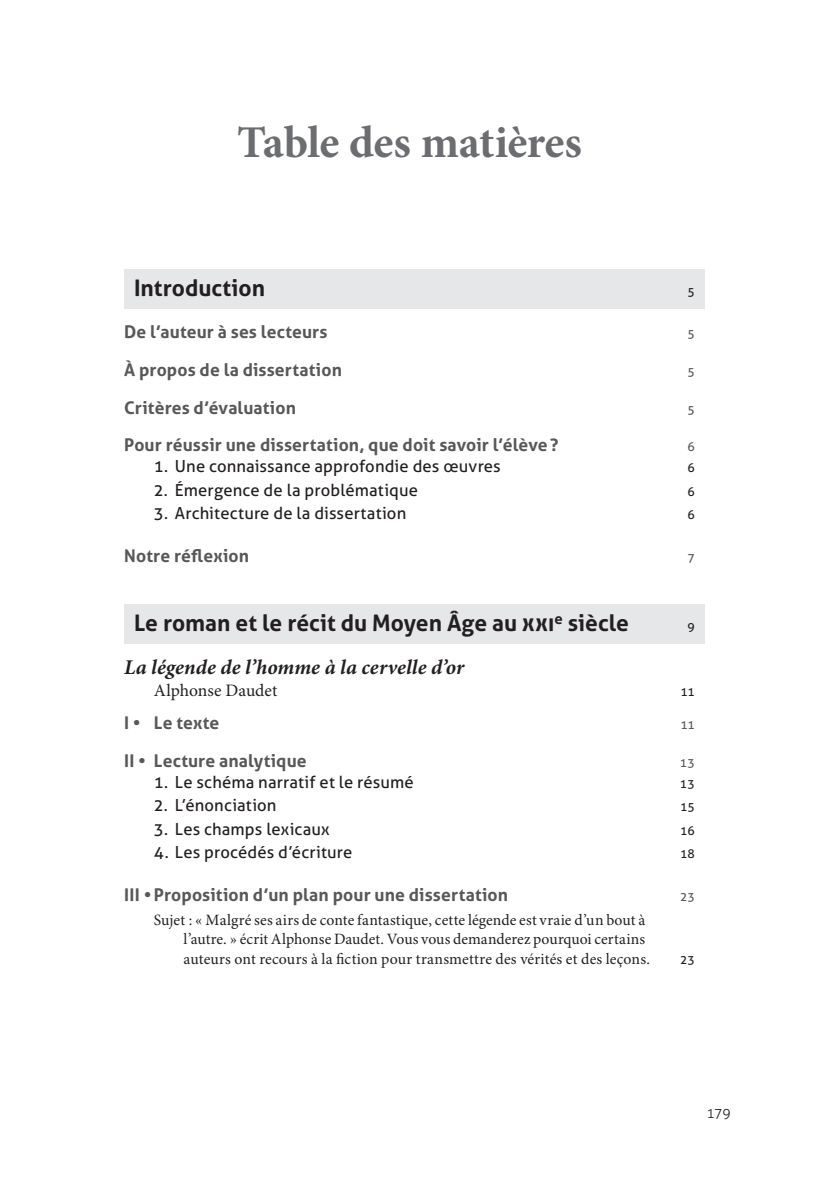
<style>
.page{position:relative;width:819px;height:1191px;background:#fff}
.page>*{position:absolute;margin:0;border:0;box-sizing:border-box;transform-origin:0 0}
.t1{font:700 45.5px "Minion Pro";letter-spacing:-.015em;color:#6c6d70}
.t2{font:700 22.75px "Aller";color:#231f20}
.t3{font:italic 700 21px "Minion Pro";color:#231f20}
.t4{font:700 17.5px "Aller";letter-spacing:.01em;color:#57585a}
.t5{font:17.5px "Minion Pro";letter-spacing:.005em;color:#231f20}
.t6{font:16.62px "Aller";letter-spacing:.005em;color:#231f20}
.t7{font:15.75px/19.2px "Minion Pro";letter-spacing:.005em;color:#231f20}
.t8{font:300 14px "Aller";color:#231f20}
.t9{font:12.25px "Aller";letter-spacing:.015em;color:#231f20}
.t10{font:12.25px "Aller";color:#57585a}
</style>
<div class="page">
<div style="left:124px;top:269px;width:580px;height:40px;background:#e6e7e9"></div>
<div style="left:124px;top:604px;width:580px;height:40px;background:#e6e7e9"></div>
<h1 class="t1" style="left:237px;top:115px;width:346px">Table des matières</h1>
<h2 class="t2" style="left:134px;top:274px;width:132px">Introduction</h2>
<p class="t9" style="left:687px;top:284px;width:9px">5</p>
<p class="t4" style="left:124px;top:321px;width:205px">De l’auteur à ses lecteurs</p>
<p class="t10" style="left:687px;top:326px;width:9px">5</p>
<p class="t4" style="left:124px;top:359px;width:219px">À propos de la dissertation</p>
<p class="t10" style="left:687px;top:364px;width:9px">5</p>
<p class="t4" style="left:124px;top:397px;width:173px">Critères d’évaluation</p>
<p class="t10" style="left:687px;top:402px;width:9px">5</p>
<p class="t4" style="left:124px;top:434px;width:436px">Pour réussir une dissertation, que doit savoir l’élève?</p>
<p class="t10" style="left:687px;top:439px;width:9px">6</p>
<p class="t6" style="left:154px;top:456px;width:348px">1. Une connaissance approfondie des œuvres</p>
<p class="t9" style="left:687px;top:460px;width:9px">6</p>
<p class="t6" style="left:154px;top:480px;width:266px">2. Émergence de la problématique</p>
<p class="t9" style="left:687px;top:484px;width:9px">6</p>
<p class="t6" style="left:154px;top:503px;width:254px">3. Architecture de la dissertation</p>
<p class="t9" style="left:687px;top:507px;width:9px">6</p>
<p class="t4" style="left:124px;top:545px;width:126px">Notre réflexion</p>
<p class="t10" style="left:687px;top:550px;width:9px">7</p>
<h2 class="t2" style="left:134px;top:609px;width:496px">Le roman et le récit du Moyen Âge au xxi<sup>e</sup> siècle</h2>
<p class="t9" style="left:687px;top:619px;width:9px">9</p>
<p class="t3" style="left:124px;top:654px;width:342px">La légende de l’homme à la cervelle d’or</p>
<p class="t5" style="left:154px;top:680px;width:125px">Alphonse Daudet</p>
<p class="t9" style="left:680px;top:684px;width:16px">11</p>
<p class="t4" style="left:124px;top:712px;width:97px">I • Le texte</p>
<p class="t10" style="left:680px;top:717px;width:16px">11</p>
<p class="t4" style="left:124px;top:750px;width:184px">II • Lecture analytique</p>
<p class="t10" style="left:680px;top:755px;width:16px">13</p>
<p class="t6" style="left:154px;top:772px;width:261px">1. Le schéma narratif et le résumé</p>
<p class="t9" style="left:680px;top:776px;width:16px">13</p>
<p class="t6" style="left:154px;top:795px;width:124px">2. L’énonciation</p>
<p class="t9" style="left:680px;top:799px;width:16px">15</p>
<p class="t6" style="left:154px;top:818px;width:177px">3. Les champs lexicaux</p>
<p class="t9" style="left:680px;top:823px;width:16px">16</p>
<p class="t6" style="left:154px;top:842px;width:200px">4. Les procédés d’écriture</p>
<p class="t9" style="left:680px;top:846px;width:16px">18</p>
<p class="t4" style="left:124px;top:884px;width:385px">III •Proposition d’un plan pour une dissertation</p>
<p class="t10" style="left:680px;top:889px;width:16px">23</p>
<p class="t7" style="left:184px;top:911px;width:468px;text-indent:-30px">Sujet : « Malgré ses airs de conte fantastique, cette légende est vraie d’un bout à l’autre. » écrit Alphonse Daudet. Vous vous demanderez pourquoi certains auteurs ont recours à la fiction pour transmettre des vérités et des leçons.</p>
<p class="t9" style="left:680px;top:951px;width:16px">23</p>
<p class="t8" style="left:706px;top:1104px;width:26px">179</p>
</div>
